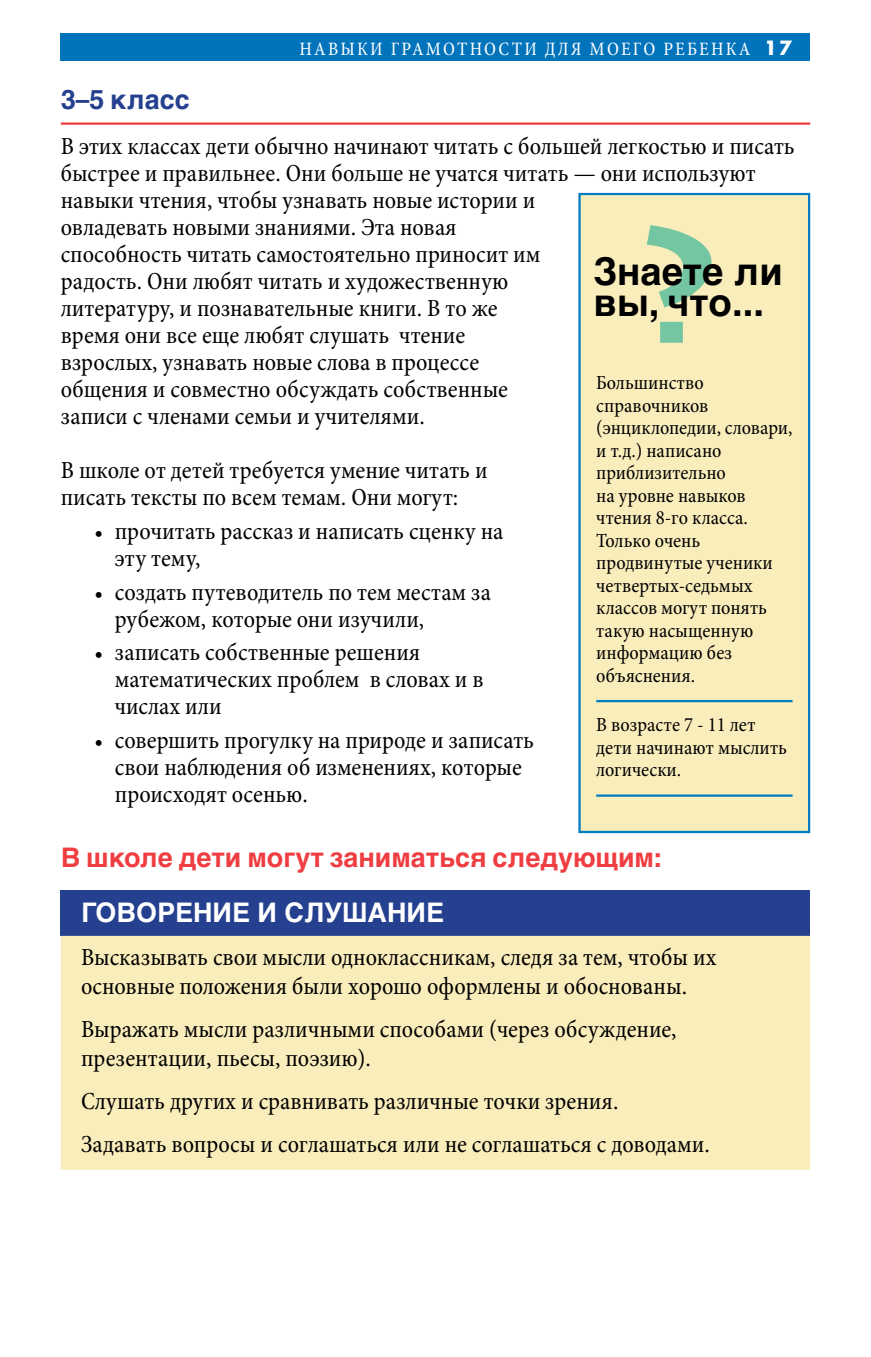
<style>
.page{position:relative;width:871px;height:1357px;background:#fff}
.page>*{position:absolute;margin:0;border:0;box-sizing:border-box;transform-origin:0 0}
.t1{font:700 162px "Lithos Pro";color:#73c6a1}
.t2{font:700 38.25px/31.5px "Helvetica Cyr";color:#000}
.t3{font:700 27px "Helvetica Cyr";color:#ef3e42}
.t4{font:700 27px "Helvetica Cyr";color:#fff}
.t5{font:700 27px "Helvetica Cyr";color:#24408f}
.t6{font:condensed 24.75px/27px "Minion Pro";color:#000}
.t7{font:condensed 20.25px/22.5px "Minion Pro";color:#000}
.t8{font:condensed 19.12px "Minion Pro";letter-spacing:.11em;color:#fff}
.s1{font-family:"Futura";font-weight:700;font-stretch:normal}
.s2{font-weight:700;font-size:22.5px}
</style>
<div class="page">
<hr style="left:61px;top:122px;width:749px;height:3px;background:#ef3e42">
<div style="left:61px;top:890px;width:749px;height:46px;background:#24408f"></div>
<div style="left:61px;top:936px;width:749px;height:234px;background:#faedbc"></div>
<div style="left:579px;top:194px;width:230px;height:638px;background:#faedbc"></div>
<div style="left:578px;top:193px;width:232px;height:640px;border:2px solid #007cc2"></div>
<hr style="left:596px;top:700px;width:196px;height:2px;background:#007cc2">
<hr style="left:596px;top:794px;width:196px;height:3px;background:#007cc2">
<div style="left:61px;top:34px;width:749px;height:27px;background:#0073bb"></div>
<p class="t8" style="left:299px;top:37px;width:494px">НАВЫКИ ГРАМОТНОСТИ ДЛЯ МОЕГО РЕБЕНКА <span class="s1">17</span></p>
<p class="t5" style="left:61px;top:84px;width:131px">3–5 класс</p>
<p class="t6" style="left:61px;top:134px;width:735px">В этих классах дети обычно начинают читать с большей легкостью и писать быстрее и правильнее. Они больше не учатся читать — они используют навыки чтения, чтобы узнавать новые истории и<br>овладевать новыми знаниями. Эта новая<br>способность читать самостоятельно приносит им<br>радость. Они любят читать и художественную<br>литературу, и познавательные книги. В то же<br>время они все еще любят слушать чтение<br>взрослых, узнавать новые слова в процессе<br>общения и совместно обсуждать собственные<br>записи с членами семьи и учителями.</p>
<p class="t6" style="left:61px;top:458px;width:428px">В школе от детей требуется умение читать и писать тексты по всем темам. Они могут:</p>
<p class="t6" style="left:115px;top:518px;width:390px;text-indent:-20px"><span class="s2">•</span> прочитать рассказ и написать сценку на эту тему,</p>
<p class="t6" style="left:115px;top:579px;width:378px;text-indent:-20px"><span class="s2">•</span> создать путеводитель по тем местам за рубежом, которые они изучили,</p>
<p class="t6" style="left:115px;top:640px;width:370px;text-indent:-20px"><span class="s2">•</span> записать собственные решения математических проблем в словах и в числах или</p>
<p class="t6" style="left:115px;top:728px;width:421px;text-indent:-20px"><span class="s2">•</span> совершить прогулку на природе и записать свои наблюдения об изменениях, которые происходят осенью.</p>
<p class="t3" style="left:61px;top:842px;width:602px">В школе дети могут заниматься следующим:</p>
<p class="t4" style="left:81px;top:897px;width:36px">Гово</p>
<p class="t4" style="left:157px;top:897px;width:37px">рение</p>
<p class="t4" style="left:258px;top:897px;width:130px">и слушание</p>
<p class="t6" style="left:81px;top:943px;width:637px;line-height:29.2px">Высказывать свои мысли одноклассникам, следя за тем, чтобы их основные положения были хорошо оформлены и обоснованы.</p>
<p class="t6" style="left:81px;top:1015px;width:597px;line-height:29.2px">Выражать мысли различными способами (через обсуждение, презентации, пьесы, поэзию).</p>
<p class="t6" style="left:81px;top:1081px;width:630px;line-height:42.8px">Слушать других и сравнивать различные точки зрения.<br>Задавать вопросы и соглашаться или не соглашаться с доводами.</p>
<h1 class="t1" style="left:641px;top:189px;width:81px">?</h1>
<h2 class="t2" style="left:593px;top:256px;width:191px">Знаете ли вы, что...</h2>
<p class="t7" style="left:596px;top:372px;width:198px">Большинство справочников (энциклопедии, словари, и т.д.) написано приблизительно<br>на уровне навыков чтения 8-го класса.<br>Только очень продвинутые ученики четвертых-седьмых классов могут понять такую насыщенную информацию без объяснения.</p>
<p class="t7" style="left:596px;top:714px;width:192px">В возрасте 7 - 11 лет дети начинают мыслить логически.</p>
</div>
